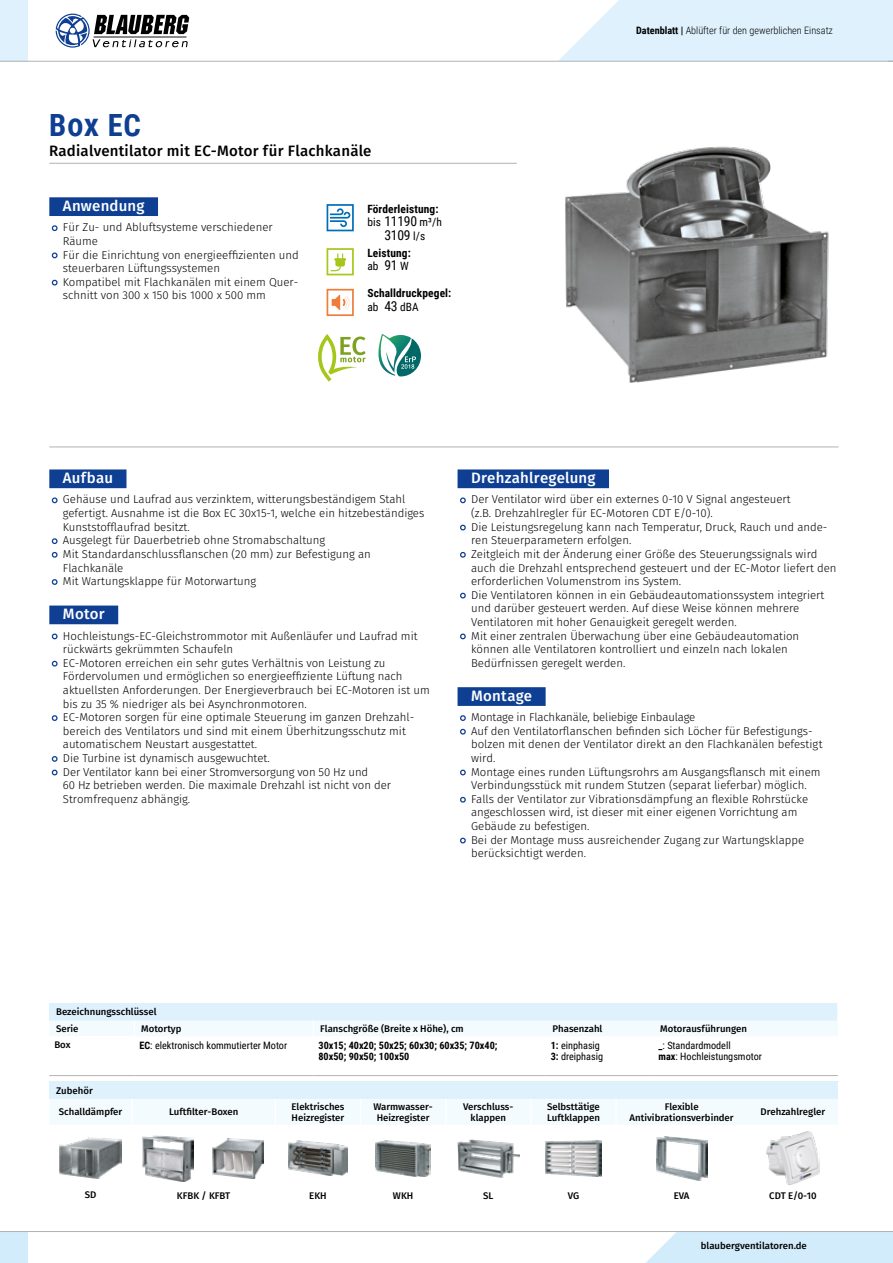
<style>
.page{position:relative;width:893px;height:1263px;background:#fff}
.page>*{position:absolute;margin:0;border:0;box-sizing:border-box;transform-origin:0 0}
.t1{font:700 30.6px "Roboto Condensed";color:#0f3f93}
.t2{font:500 15px "Fira Sans";letter-spacing:.015em;color:#fff}
.t3{font:500 15px "Fira Sans";letter-spacing:.015em;color:#000}
.t4{font:13.65px "Roboto Condensed";color:#000}
.t5{font:300 11.4px/13.6px "Fira Sans";color:#000}
.t6{font:700 11.4px/13.6px "Roboto Condensed";letter-spacing:.01em;color:#000}
.t7{font:10.2px/10.8px "Roboto Condensed";color:#000}
.t8{font:700 10.2px/10.8px "Roboto Condensed";color:#000}
.t9{font:300 10.2px "Roboto Condensed";color:#000}
.t10{font:500 9.6px/10.8px "Fira Sans";color:#000}
.s1{font-weight:700;font-size:16.2px;color:#0f3f93}
.s2{font-weight:400}
.s3{font-weight:400;font-size:13.65px}
.s4{font-size:11.4px}
.s5{font-weight:700}
</style>
<div class="page">
<img style="left:565px;top:146px;width:264px;height:237px">
<hr style="left:49px;top:163px;width:468px;height:1px;background:#b1b2b3">
<div style="left:49px;top:197px;width:109px;height:19px;background:#0f3f93"></div>
<div style="left:49px;top:469px;width:77px;height:19px;background:#0f3f93"></div>
<div style="left:49px;top:605px;width:69px;height:19px;background:#0f3f93"></div>
<div style="left:458px;top:469px;width:151px;height:19px;background:#0f3f93"></div>
<div style="left:458px;top:687px;width:88px;height:19px;background:#0f3f93"></div>
<hr style="left:49px;top:446px;width:789px;height:1px;background:#b1b2b3">
<hr style="left:653px;top:1075px;width:185px;height:1px;background:#b1b2b3">
<hr style="left:546px;top:1075px;width:107px;height:1px;background:#b1b2b3">
<hr style="left:134px;top:1075px;width:179px;height:1px;background:#b1b2b3">
<hr style="left:49px;top:1075px;width:85px;height:1px;background:#b1b2b3">
<svg style="left:49px;top:1003px;width:789px;height:33px"></svg>
<hr style="left:313px;top:1075px;width:233px;height:1px;background:#b1b2b3">
<svg style="left:327px;top:204px;width:27px;height:27px"></svg>
<svg style="left:327px;top:248px;width:27px;height:27px"></svg>
<svg style="left:327px;top:289px;width:27px;height:27px"></svg>
<svg style="left:318px;top:334px;width:48px;height:48px"></svg>
<svg style="left:378px;top:334px;width:43px;height:42px"></svg>
<svg style="left:49px;top:1082px;width:789px;height:42px"></svg>
<img style="left:60px;top:1138px;width:62px;height:40px">
<img style="left:143px;top:1135px;width:50px;height:46px">
<img style="left:213px;top:1138px;width:50px;height:40px">
<img style="left:288px;top:1140px;width:60px;height:36px">
<img style="left:376px;top:1140px;width:55px;height:36px">
<img style="left:457px;top:1139px;width:62px;height:38px">
<img style="left:546px;top:1140px;width:55px;height:36px">
<img style="left:656px;top:1136px;width:51px;height:44px">
<img style="left:766px;top:1131px;width:54px;height:54px">
<div style="left:646px;top:1232px;width:247px;height:31px;background:#d3ecfc"></div>
<div style="left:0;top:1231px;width:27px;height:32px;background:#d3ecfc"></div>
<hr style="left:0;top:1231px;width:893px;height:1px;background:#b1b2b3">
<div style="left:0;top:0;width:27px;height:61px;background:#def1fd"></div>
<svg style="left:56px;top:14px;width:133px;height:34px"></svg>
<hr style="left:0;top:61px;width:893px;height:1px;background:#b1b2b3">
<svg style="left:558px;top:0;width:335px;height:62px;background:#e0f1fb"></svg>
<h1 class="t1" style="left:49px;top:104px;width:93px">Box EC</h1>
<h2 class="t3" style="left:49px;top:141px;width:324px">Radialventilator mit EC-Motor für Flachkanäle</h2>
<h2 class="t2" style="left:63px;top:195px;width:83px">Anwendung</h2>
<p class="t5" style="left:63px;top:221px;width:211px;text-indent:-11px"><span class="s1">•</span> Für Zu- und Abluftsysteme verschiedener<br>Räume</p>
<p class="t5" style="left:63px;top:249px;width:237px;text-indent:-11px"><span class="s1">•</span> Für die Einrichtung von energieeffizienten und steuerbaren Lüftungssystemen</p>
<p class="t5" style="left:63px;top:276px;width:237px;text-indent:-11px"><span class="s1">•</span> Kompatibel mit Flachkanälen mit einem Quer&shy;schnitt von 300 x 150 bis 1000 x 500 mm</p>
<p class="t6" style="left:367px;top:201px;width:76px">Förderleistung: <span class="s2">bis</span> <span class="s3">11190</span> <span class="s2">m³/h</span></p>
<p class="t4" style="left:384px;top:225px;width:42px">3109 <span class="s4">l/s</span></p>
<p class="t6" style="left:367px;top:245px;width:45px">Leistung: <span class="s2">ab</span> <span class="s3">91</span> <span class="s2">W</span></p>
<p class="t6" style="left:367px;top:286px;width:85px">Schalldruckpegel: <span class="s2">ab</span> <span class="s3">43</span> <span class="s2">dBA</span></p>
<p class="t9" style="left:636px;top:24px;width:198px"><span class="s5">Datenblatt |</span> Ablüfter für den gewerblichen Einsatz</p>
<h2 class="t2" style="left:63px;top:467px;width:52px">Aufbau</h2>
<p class="t5" style="left:63px;top:493px;width:363px;text-indent:-11px"><span class="s1">•</span> Gehäuse und Laufrad aus verzinktem, witterungsbeständigem Stahl gefertigt. Ausnahme ist die Box EC 30x15-1, welche ein hitzebeständiges<br>Kunststofflaufrad besitzt.</p>
<p class="t5" style="left:52px;top:534px;width:275px"><span class="s1">•</span> Ausgelegt für Dauerbetrieb ohne Stromabschaltung</p>
<p class="t5" style="left:63px;top:548px;width:309px;text-indent:-11px"><span class="s1">•</span> Mit Standardanschlussflanschen (20 mm) zur Befestigung an<br>Flachkanäle</p>
<p class="t5" style="left:52px;top:575px;width:206px"><span class="s1">•</span> Mit Wartungsklappe für Motorwartung</p>
<h2 class="t2" style="left:63px;top:603px;width:43px">Motor</h2>
<p class="t5" style="left:63px;top:630px;width:356px;text-indent:-11px"><span class="s1">•</span> Hochleistungs-EC-Gleichstrommotor mit Außenläufer und Laufrad mit rückwärts gekrümmten Schaufeln</p>
<p class="t5" style="left:63px;top:657px;width:368px;text-indent:-11px"><span class="s1">•</span> EC-Motoren erreichen ein sehr gutes Verhältnis von Leistung zu Fördervolumen und ermöglichen so energieeffiziente Lüftung nach aktuellsten Anforderungen. Der Energieverbrauch bei EC-Motoren ist um bis zu 35 % niedriger als bei Asynchronmotoren.</p>
<p class="t5" style="left:63px;top:711px;width:351px;text-indent:-11px"><span class="s1">•</span> EC-Motoren sorgen für eine optimale Steuerung im ganzen Drehzahl&shy;bereich des Ventilators und sind mit einem Überhitzungsschutz mit automatischem Neustart ausgestattet.</p>
<p class="t5" style="left:52px;top:752px;width:219px"><span class="s1">•</span> Die Turbine ist dynamisch ausgewuchtet.</p>
<p class="t5" style="left:63px;top:766px;width:330px;text-indent:-11px"><span class="s1">•</span> Der Ventilator kann bei einer Stromversorgung von 50 Hz und<br>60 Hz betrieben werden. Die maximale Drehzahl ist nicht von der<br>Stromfrequenz abhängig.</p>
<h2 class="t2" style="left:471px;top:467px;width:126px">Drehzahlregelung</h2>
<p class="t5" style="left:471px;top:493px;width:321px;text-indent:-11px"><span class="s1">•</span> Der Ventilator wird über ein externes 0-10 V Signal angesteuert (z.B. Drehzahlregler für EC-Motoren CDT E/0-10).</p>
<p class="t5" style="left:471px;top:521px;width:358px;text-indent:-11px"><span class="s1">•</span> Die Leistungsregelung kann nach Temperatur, Druck, Rauch und ande&shy;ren Steuerparametern erfolgen.</p>
<p class="t5" style="left:471px;top:548px;width:367px;text-indent:-11px"><span class="s1">•</span> Zeitgleich mit der Änderung einer Größe des Steuerungssignals wird auch die Drehzahl entsprechend gesteuert und der EC-Motor liefert den erforderlichen Volumenstrom ins System.</p>
<p class="t5" style="left:471px;top:589px;width:355px;text-indent:-11px"><span class="s1">•</span> Die Ventilatoren können in ein Gebäudeautomationssystem integriert und darüber gesteuert werden. Auf diese Weise können mehrere<br>Ventilatoren mit hoher Genauigkeit geregelt werden.</p>
<p class="t5" style="left:471px;top:630px;width:330px;text-indent:-11px"><span class="s1">•</span> Mit einer zentralen Überwachung über eine Gebäudeautomation können alle Ventilatoren kontrolliert und einzeln nach lokalen<br>Bedürfnissen geregelt werden.</p>
<h2 class="t2" style="left:471px;top:685px;width:63px">Montage</h2>
<p class="t5" style="left:460px;top:711px;width:237px"><span class="s1">•</span> Montage in Flachkanäle, beliebige Einbaulage</p>
<p class="t5" style="left:471px;top:725px;width:353px;text-indent:-11px"><span class="s1">•</span> Auf den Ventilatorflanschen befinden sich Löcher für Befestigungs&shy;bolzen mit denen der Ventilator direkt an den Flachkanälen befestigt wird.</p>
<p class="t5" style="left:460px;top:766px;width:362px;text-align:center"><span class="s1">•</span> Montage eines runden Lüftungsrohrs am Ausgangsflansch mit einem<br>Verbindungsstück mit rundem Stutzen (separat lieferbar) möglich.</p>
<p class="t5" style="left:471px;top:793px;width:338px;text-indent:-11px"><span class="s1">•</span> Falls der Ventilator zur Vibrationsdämpfung an flexible Rohrstücke angeschlossen wird, ist dieser mit einer eigenen Vorrichtung am<br>Gebäude zu befestigen.</p>
<p class="t5" style="left:471px;top:834px;width:335px;text-indent:-11px"><span class="s1">•</span> Bei der Montage muss ausreichender Zugang zur Wartungsklappe berücksichtigt werden.</p>
<p class="t10" style="left:56px;top:1004px;width:102px;line-height:16.5px">Bezeichnungsschlüssel<br>Serie</p>
<p class="t10" style="left:141px;top:1024px;width:42px">Motortyp</p>
<p class="t10" style="left:320px;top:1024px;width:145px">Flanschgröße (Breite x Höhe), cm</p>
<p class="t10" style="left:552px;top:1024px;width:51px">Phasenzahl</p>
<p class="t10" style="left:660px;top:1024px;width:88px">Motorausführungen</p>
<p class="t10" style="left:54px;top:1040px;width:18px">Box</p>
<p class="t7" style="left:139px;top:1040px;width:149px"><span class="s5">EC</span>: elektronisch kommutierter Motor</p>
<p class="t8" style="left:318px;top:1039px;width:180px">30x15; 40x20; 50x25; 60x30; 60x35; 70x40;<br>80x50; 90x50; 100x50</p>
<p class="t7" style="left:551px;top:1040px;width:54px"><span class="s5">1:</span> einphasig<br><span class="s5">3:</span> dreiphasig</p>
<p class="t7" style="left:658px;top:1039px;width:105px"><span class="s5">_</span>: Standardmodell<br><span class="s5">max</span>: Hochleistungsmotor</p>
<p class="t10" style="left:56px;top:1085px;width:38px">Zubehör</p>
<p class="t10" style="left:59px;top:1107px;width:65px">Schalldämpfer</p>
<p class="t10" style="left:169px;top:1107px;width:71px">Luftfilter-Boxen</p>
<p class="t10" style="left:291px;top:1102px;width:54px">Elektrisches<br>Heizregister</p>
<p class="t10" style="left:373px;top:1102px;width:61px;text-align:center">Warmwasser-<br>Heizregister</p>
<p class="t10" style="left:463px;top:1102px;width:50px;text-align:center">Verschluss-- klappen</p>
<p class="t10" style="left:547px;top:1102px;width:54px">Selbsttätige<br>Luftklappen</p>
<p class="t10" style="left:630px;top:1102px;width:106px;text-align:center">Flexible<br>Antivibrationsverbinder</p>
<p class="t10" style="left:760px;top:1107px;width:66px">Drehzahlregler</p>
<p class="t10" style="left:85px;top:1190px;width:13px">SD</p>
<p class="t10" style="left:177px;top:1191px;width:55px">KFBK / KFBT</p>
<p class="t10" style="left:309px;top:1191px;width:19px">EKH</p>
<p class="t10" style="left:393px;top:1191px;width:22px">WKH</p>
<p class="t10" style="left:483px;top:1191px;width:12px">SL</p>
<p class="t10" style="left:568px;top:1191px;width:13px">VG</p>
<p class="t10" style="left:674px;top:1191px;width:17px">EVA</p>
<p class="t10" style="left:769px;top:1191px;width:49px">CDT E/0-10</p>
<p class="t10" style="left:701px;top:1241px;width:108px">blaubergventilatoren.de</p>
</div>
